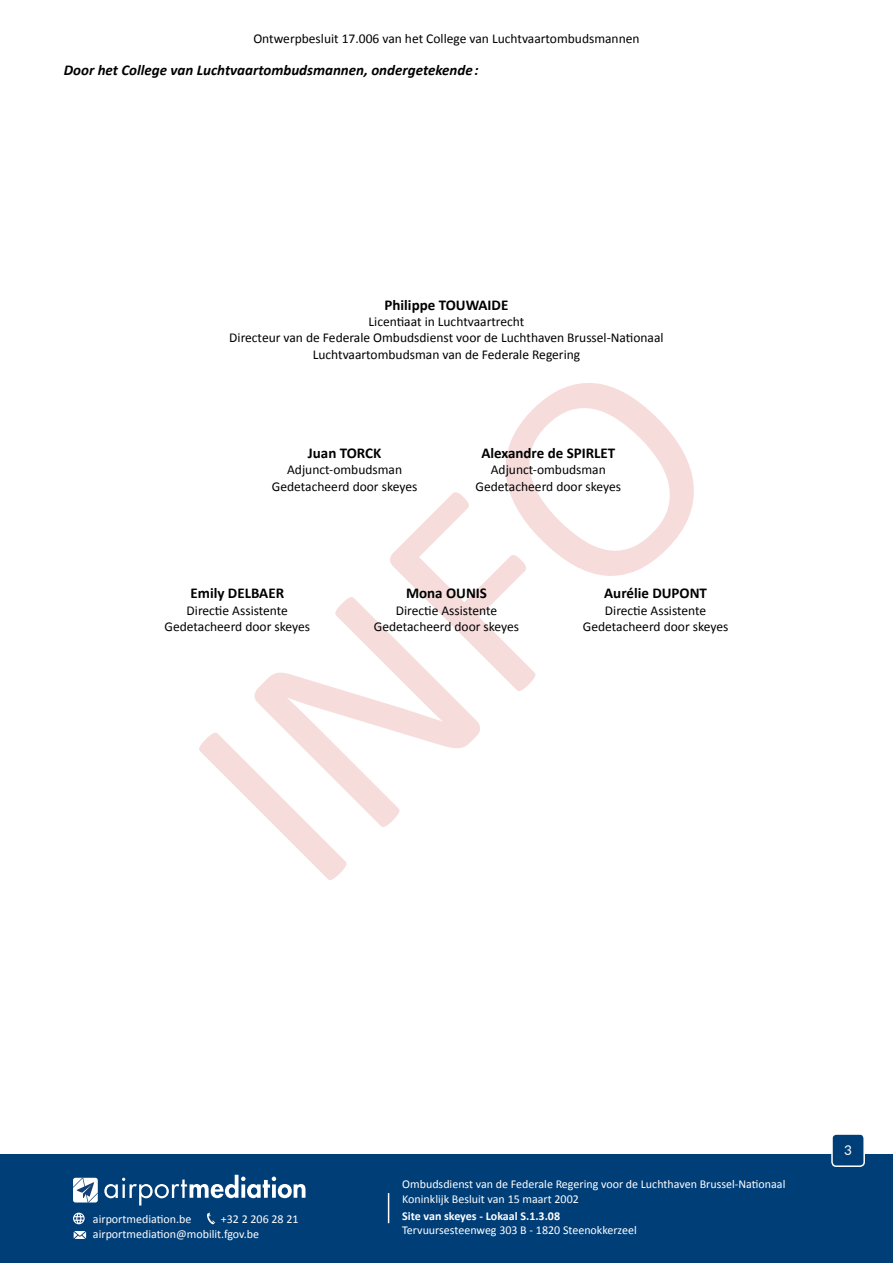
<style>
.page{position:relative;width:893px;height:1263px;background:#fff}
.page>*{position:absolute;margin:0;border:0;box-sizing:border-box;transform-origin:0 0}
.t1{font:700 15px "Calibri";color:#000}
.t2{font:italic 700 15px "Calibri";color:#000}
.t3{font:13.5px/16.2px "Calibri";color:#000;text-align:center}
.t4{font:13.5px "Lato";color:#fff}
.t5{font:12px/14.4px "Calibri";color:#fff}
.t6{font:700 12px "Calibri";color:#fff}
</style>
<div class="page">
<div style="left:0;top:1154px;width:893px;height:109px;background:#003e78"></div>
<hr style="left:388px;top:1193px;width:1px;height:30px;background:#fff">
<svg style="left:74px;top:1231px;width:12px;height:8px"></svg>
<svg style="left:73px;top:1213px;width:12px;height:11px"></svg>
<svg style="left:207px;top:1212px;width:8px;height:12px"></svg>
<svg style="left:104px;top:1175px;width:201px;height:30px"></svg>
<svg style="left:73px;top:1178px;width:25px;height:24px"></svg>
<div style="left:832px;top:1134px;width:32px;height:32px;background:#003e78;border-radius:4px"></div>
<div style="left:831px;top:1133px;width:34px;height:34px;border:2px solid #fff;border-radius:4px"></div>
<svg style="left:199px;top:383px;width:495px;height:497px"></svg>
<p class="t3" style="left:253px;top:29px;width:388px">Ontwerpbesluit 17.006 van het College van Luchtvaartombudsmannen</p>
<p class="t2" style="left:64px;top:61px;width:416px">Door het College van Luchtvaartombudsmannen, ondergetekende :</p>
<p class="t1" style="left:385px;top:294px;width:125px">Philippe TOUWAIDE</p>
<p class="t3" style="left:229px;top:313px;width:436px">Licentiaat in Luchtvaartrecht<br>Directeur van de Federale Ombudsdienst voor de Luchthaven Brussel-Nationaal<br>Luchtvaartombudsman van de Federale Regering</p>
<p class="t1" style="left:308px;top:443px;width:75px">Juan TORCK</p>
<p class="t3" style="left:272px;top:461px;width:147px">Adjunct-ombudsman<br>Gedetacheerd door skeyes</p>
<p class="t1" style="left:481px;top:443px;width:135px">Alexandre de SPIRLET</p>
<p class="t3" style="left:476px;top:461px;width:147px">Adjunct-ombudsman<br>Gedetacheerd door skeyes</p>
<p class="t1" style="left:191px;top:583px;width:95px">Emily DELBAER</p>
<p class="t3" style="left:165px;top:601px;width:147px">Directie Assistente<br>Gedetacheerd door skeyes</p>
<p class="t1" style="left:406px;top:583px;width:82px">Mona OUNIS</p>
<p class="t3" style="left:374px;top:601px;width:147px">Directie Assistente<br>Gedetacheerd door skeyes</p>
<p class="t1" style="left:604px;top:583px;width:104px">Aurélie DUPONT</p>
<p class="t3" style="left:583px;top:601px;width:147px">Directie Assistente<br>Gedetacheerd door skeyes</p>
<p class="t5" style="left:93px;top:1211px;width:100px">airportmediation.be</p>
<p class="t5" style="left:221px;top:1211px;width:79px">+32 2 206 28 21</p>
<p class="t5" style="left:93px;top:1226px;width:168px">airportmediation@mobilit.fgov.be</p>
<p class="t5" style="left:402px;top:1176px;width:385px">Ombudsdienst van de Federale Regering voor de Luchthaven Brussel-Nationaal<br>Koninklijk Besluit van 15 maart 2002</p>
<p class="t6" style="left:402px;top:1207px;width:159px">Site van skeyes - Lokaal S.1.3.08</p>
<p class="t5" style="left:402px;top:1223px;width:236px">Tervuursesteenweg 303 B - 1820 Steenokkerzeel</p>
<p class="t4" style="left:844px;top:1141px;width:9px">3</p>
</div>
